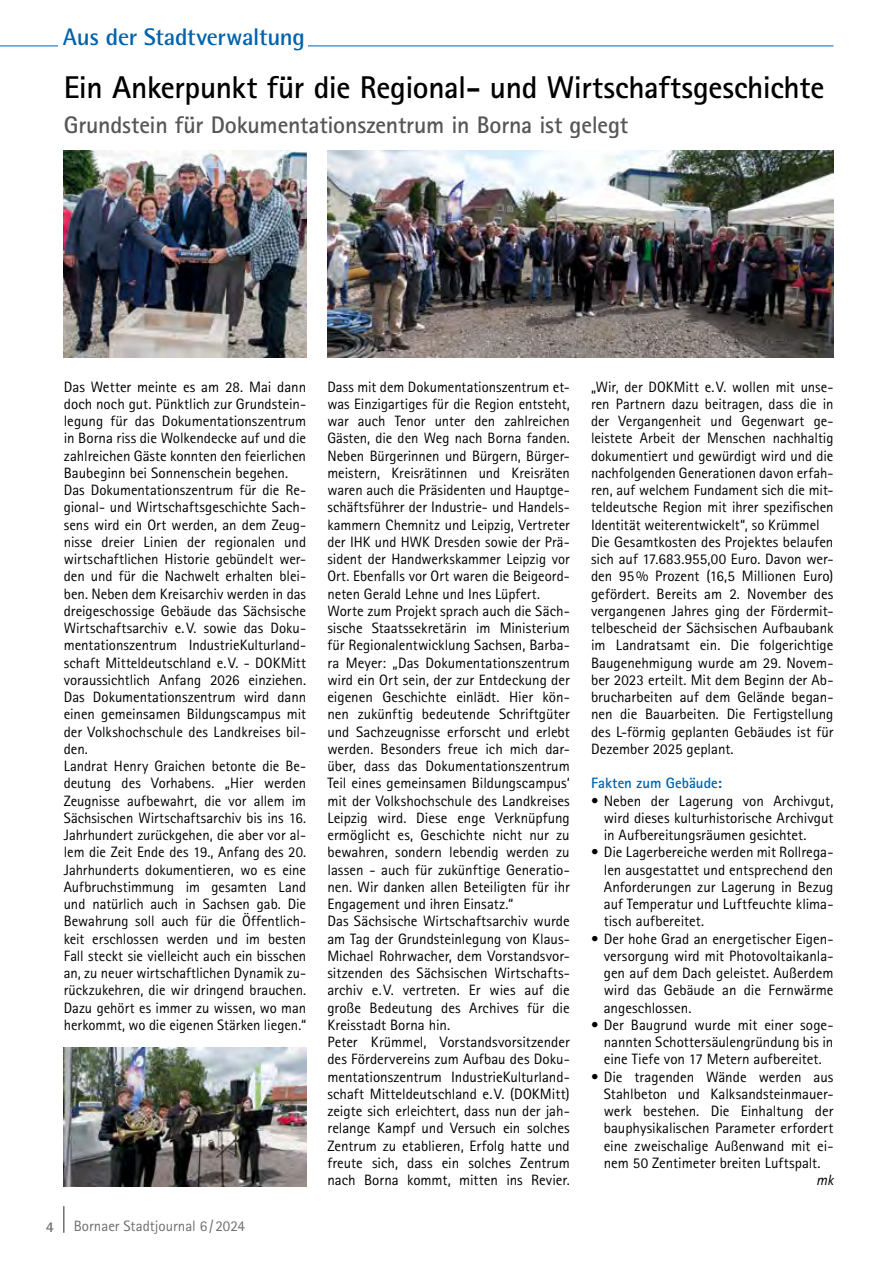
<style>
.page{position:relative;width:893px;height:1263px;background:#fff}
.page>*{position:absolute;margin:0;border:0;box-sizing:border-box;transform-origin:0 0}
.t1{font:700 31.5px "Rotis Sans Serif Std";letter-spacing:-.01em;color:#000}
.t2{font:700 24px "Rotis Sans Serif Std";letter-spacing:-.01em;color:#565655}
.t3{font:700 24px "Rotis Semi Sans Std";letter-spacing:-.01em;color:#0062ae}
.t4{font:15px/17.2px "Rotis Sans Serif Std";color:#000;text-align:justify}
.t5{font:15px "Rotis Sans Serif Std";color:#6e6e6e}
.t6{font:700 15px "Rotis Sans Serif Std";color:#0062ae}
.t7{font:italic 15px "Rotis Sans Serif Std";color:#000}
.t8{font:700 15px "Rotis Sans Serif Std";color:#6e6e6e}
</style>
<div class="page">
<hr style="left:63px;top:1206px;width:2px;height:27px;background:#6e6e6e">
<hr style="left:0;top:46px;width:833px;height:1px;background:#0062ae">
<div style="left:59px;top:28px;width:249px;height:27px;background:#fff"></div>
<img style="left:64px;top:150px;width:242px;height:207px">
<img style="left:327px;top:150px;width:506px;height:207px">
<img style="left:64px;top:1047px;width:242px;height:140px">
<h2 class="t3" style="left:63px;top:22px;width:244px">Aus der Stadtverwaltung</h2>
<h1 class="t1" style="left:64px;top:68px;width:762px">Ein Ankerpunkt für die Regional- und Wirtschaftsgeschichte</h1>
<h2 class="t2" style="left:64px;top:109px;width:566px">Grundstein für Dokumentationszentrum in Borna ist gelegt</h2>
<p class="t4" style="left:64px;top:378px;width:244px;text-align:left">Das Wetter meinte es am 28. Mai dann doch noch gut. Pünktlich zur Grundstein&shy;legung für das Dokumentationszentrum in Borna riss die Wolkendecke auf und die zahlreichen Gäste konnten den feierlichen Baubeginn bei Sonnenschein begehen.<br>Das Dokumentationszentrum für die Re&shy;gional- und Wirtschaftsgeschichte Sach&shy;sens wird ein Ort werden, an dem Zeug&shy;nisse dreier Linien der regionalen und wirtschaftlichen Historie gebündelt wer&shy;den und für die Nachwelt erhalten blei&shy;ben. Neben dem Kreisarchiv werden in das dreigeschossige Gebäude das Sächsische Wirtschaftsarchiv e.V. sowie das Doku&shy;mentationszentrum IndustrieKulturland&shy;schaft Mitteldeutschland e.V. - DOKMitt voraussichtlich Anfang 2026 einziehen.<br>Das Dokumentationszentrum wird dann einen gemeinsamen Bildungscampus mit der Volkshochschule des Landkreises bil&shy;den.<br>Landrat Henry Graichen betonte die Be&shy;deutung des Vorhabens. „Hier werden Zeugnisse aufbewahrt, die vor allem im Sächsischen Wirtschaftsarchiv bis ins 16.<br>Jahrhundert zurückgehen, die aber vor al&shy;lem die Zeit Ende des 19., Anfang des 20.<br>Jahrhunderts dokumentieren, wo es eine Aufbruchstimmung im gesamten Land und natürlich auch in Sachsen gab. Die Bewahrung soll auch für die Öffentlich&shy;keit erschlossen werden und im besten Fall steckt sie vielleicht auch ein bisschen an, zu neuer wirtschaftlichen Dynamik zu&shy;rückzukehren, die wir dringend brauchen.<br>Dazu gehört es immer zu wissen, wo man herkommt, wo die eigenen Stärken liegen.“</p>
<p class="t4" style="left:327px;top:378px;width:244px;text-align:left">Dass mit dem Dokumentationszentrum et&shy;was Einzigartiges für die Region entsteht, war auch Tenor unter den zahlreichen Gästen, die den Weg nach Borna fanden.<br>Neben Bürgerinnen und Bürgern, Bürger&shy;meistern, Kreisrätinnen und Kreisräten waren auch die Präsidenten und Hauptge&shy;schäftsführer der Industrie- und Handels&shy;kammern Chemnitz und Leipzig, Vertreter der IHK und HWK Dresden sowie der Prä&shy;sident der Handwerkskammer Leipzig vor Ort. Ebenfalls vor Ort waren die Beigeord&shy;neten Gerald Lehne und Ines Lüpfert.<br>Worte zum Projekt sprach auch die Säch&shy;sische Staatssekretärin im Ministerium für Regionalentwicklung Sachsen, Barba&shy;ra Meyer: „Das Dokumentationszentrum wird ein Ort sein, der zur Entdeckung der eigenen Geschichte einlädt. Hier kön&shy;nen zukünftig bedeutende Schriftgüter und Sachzeugnisse erforscht und erlebt werden. Besonders freue ich mich dar&shy;über, dass das Dokumentationszentrum Teil eines gemeinsamen Bildungscampus‘ mit der Volkshochschule des Landkreises Leipzig wird. Diese enge Verknüpfung ermöglicht es, Geschichte nicht nur zu bewahren, sondern lebendig werden zu lassen - auch für zukünftige Generatio&shy;nen. Wir danken allen Beteiligten für ihr Engagement und ihren Einsatz.“<br>Das Sächsische Wirtschaftsarchiv wurde am Tag der Grundsteinlegung von Klaus-Michael Rohrwacher, dem Vorstandsvor&shy;sitzenden des Sächsischen Wirtschafts&shy;archiv e.V. vertreten. Er wies auf die große Bedeutung des Archives für die Kreisstadt Borna hin.<br>Peter Krümmel, Vorstandsvorsitzender des Fördervereins zum Aufbau des Doku&shy;mentationszentrum IndustrieKulturland&shy;schaft Mitteldeutschland e.V. (DOKMitt) zeigte sich erleichtert, dass nun der jah&shy;relange Kampf und Versuch ein solches Zentrum zu etablieren, Erfolg hatte und freute sich, dass ein solches Zentrum nach Borna kommt, mitten ins Revier.</p>
<p class="t4" style="left:591px;top:378px;width:244px;text-align:left">„Wir, der DOKMitt e.V. wollen mit unse&shy;ren Partnern dazu beitragen, dass die in der Vergangenheit und Gegenwart ge&shy;leistete Arbeit der Menschen nachhaltig dokumentiert und gewürdigt wird und die nachfolgenden Generationen davon erfah&shy;ren, auf welchem Fundament sich die mit&shy;teldeutsche Region mit ihrer spezifischen Identität weiterentwickelt“, so Krümmel Die Gesamtkosten des Projektes belaufen sich auf 17.683.955,00 Euro. Davon wer&shy;den 95% Prozent (16,5 Millionen Euro) gefördert. Bereits am 2. November des vergangenen Jahres ging der Fördermit&shy;telbescheid der Sächsischen Aufbaubank im Landratsamt ein. Die folgerichtige Baugenehmigung wurde am 29. Novem&shy;ber 2023 erteilt. Mit dem Beginn der Ab&shy;brucharbeiten auf dem Gelände began&shy;nen die Bauarbeiten. Die Fertigstellung des L-förmig geplanten Gebäudes ist für Dezember 2025 geplant.</p>
<p class="t6" style="left:591px;top:774px;width:132px">Fakten zum Gebäude:</p>
<p class="t4" style="left:604px;top:792px;width:231px;text-indent:-13px">• Neben der Lagerung von Archivgut, wird dieses kulturhistorische Archivgut in Aufbereitungsräumen gesichtet.</p>
<p class="t4" style="left:604px;top:843px;width:231px;text-indent:-13px">• Die Lagerbereiche werden mit Rollrega&shy;len ausgestattet und entsprechend den Anforderungen zur Lagerung in Bezug auf Temperatur und Luftfeuchte klima&shy;tisch aufbereitet.</p>
<p class="t4" style="left:604px;top:930px;width:231px;text-indent:-13px">• Der hohe Grad an energetischer Eigen&shy;versorgung wird mit Photovoltaikanla&shy;gen auf dem Dach geleistet. Außerdem wird das Gebäude an die Fernwärme angeschlossen.</p>
<p class="t4" style="left:604px;top:1016px;width:231px;text-indent:-13px">• Der Baugrund wurde mit einer soge&shy;nannten Schottersäulengründung bis in eine Tiefe von 17 Metern aufbereitet.</p>
<p class="t4" style="left:604px;top:1068px;width:231px;text-indent:-13px">• Die tragenden Wände werden aus Stahlbeton und Kalksandsteinmauer&shy;werk bestehen. Die Einhaltung der bauphysikalischen Parameter erfordert eine zweischalige Außenwand mit ei&shy;nem 50 Zentimeter breiten Luftspalt.</p>
<p class="t7" style="left:816px;top:1171px;width:19px">mk</p>
<p class="t8" style="left:46px;top:1217px;width:10px">4</p>
<p class="t5" style="left:74px;top:1217px;width:173px">Bornaer Stadtjournal 6/2024</p>
</div>
